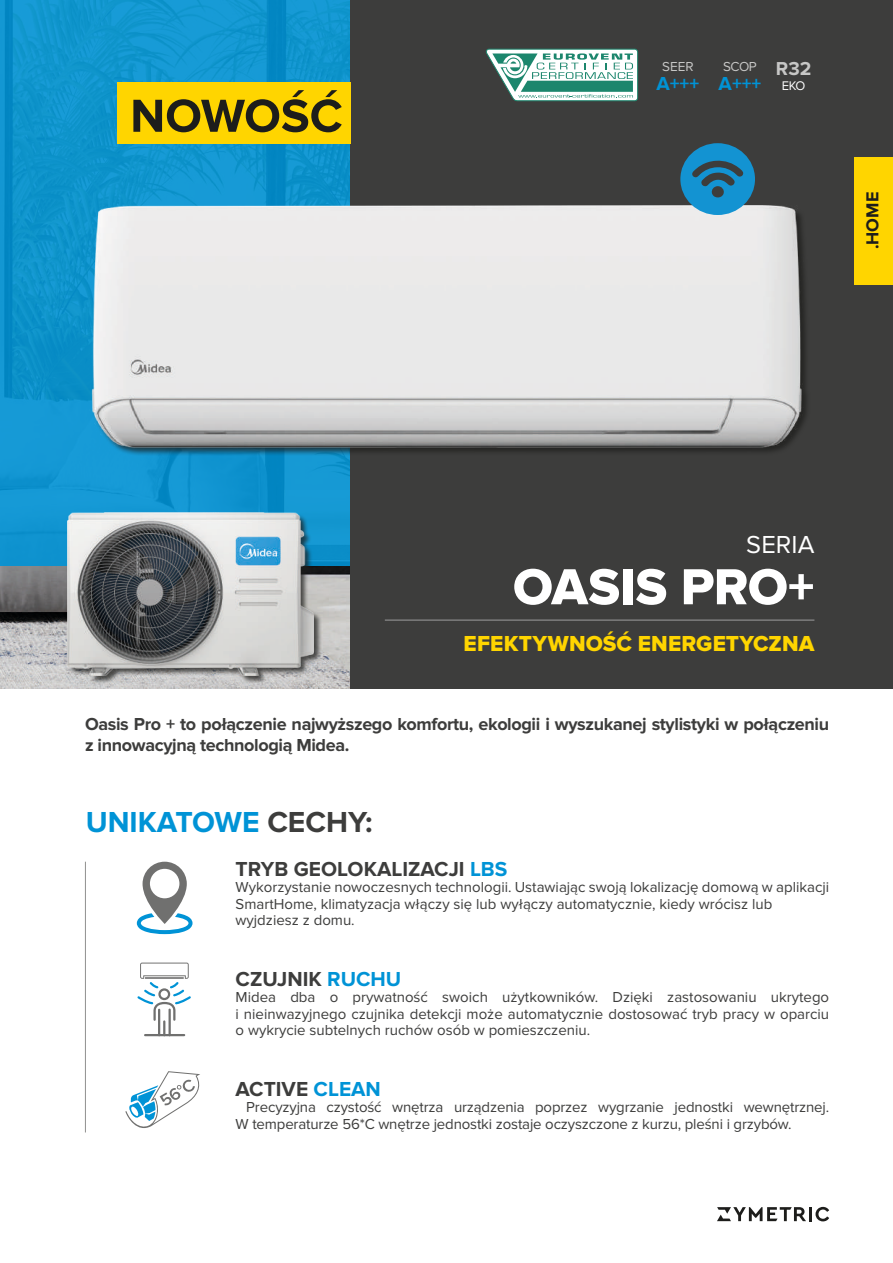
<style>
.page{position:relative;width:893px;height:1263px;background:#fff}
.page>*{position:absolute;margin:0;border:0;box-sizing:border-box;transform-origin:0 0}
.t1{font:52.5px "Proxima Nova Extrabld";letter-spacing:-.005em;color:#fff}
.t2{font:700 30px "Proxima Nova";color:#0093d6}
.t3{font:25.5px "Proxima Nova";letter-spacing:.005em;color:#fff}
.t4{font:22.5px "Proxima Nova Extrabld";color:#ffd500}
.t5{font:700 21px "Proxima Nova";color:#3d3d3c}
.t6{font:700 19.5px "Proxima Nova";color:#0093d6}
.t7{font:700 19.35px "Proxima Nova";color:#c7c7c6}
.t8{font:700 18px/21px "Proxima Nova";letter-spacing:-.02em;color:#3d3d3c}
.t9{font:700 18px "Proxima Nova";color:#1d1d1b}
.t10{font:15px/16.5px "Proxima Nova";color:#3d3d3c}
.t11{font:13.5px "Proxima Nova";letter-spacing:-.015em;color:#c7c7c6}
.t12{font:12.9px "Proxima Nova";color:#fff}
.s1{color:#3d3d3c}
.s2{color:#0093d6}
</style>
<div class="page">
<hr style="left:809px;top:1207px;width:3px;height:14px;background:#1d1d1b">
<svg style="left:815px;top:1207px;width:14px;height:14px"></svg>
<svg style="left:717px;top:1207px;width:89px;height:14px"></svg>
<img style="left:0;top:566px;width:351px;height:123px">
<svg style="left:0;top:0;width:351px;height:566px;fill:#1096ce"></svg>
<div style="left:351px;top:0;width:542px;height:689px;background:#3d3d3c"></div>
<hr style="left:385px;top:620px;width:429px;height:1px;background:#9d9d9d">
<hr style="left:85px;top:862px;width:1px;height:270px;background:#1d1d1b">
<svg style="left:486px;top:48px;width:152px;height:53px"></svg>
<div style="left:855px;top:157px;width:38px;height:127px;background:#ffd500"></div>
<div style="left:68px;top:513px;width:254px;height:171px;background:#1d1d1b;opacity:.75"></div>
<img style="left:68px;top:553px;width:245px;height:122px">
<img style="left:55px;top:112px;width:752px;height:441px">
<div style="left:118px;top:83px;width:233px;height:61px;background:#ffd500"></div>
<svg style="left:133px;top:90px;width:209px;height:42px"></svg>
<svg style="left:680px;top:143px;width:74px;height:71px"></svg>
<svg style="left:125px;top:1071px;width:75px;height:57px"></svg>
<svg style="left:137px;top:862px;width:56px;height:72px"></svg>
<svg style="left:137px;top:962px;width:54px;height:75px"></svg>
<p class="t11" style="left:662px;top:59px;width:33px">SEER</p>
<h3 class="t6" style="left:656px;top:73px;width:44px">A+++</h3>
<p class="t11" style="left:723px;top:59px;width:35px">SCOP</p>
<h3 class="t6" style="left:719px;top:73px;width:44px">A+++</h3>
<p class="t7" style="left:776px;top:57px;width:37px">R32</p>
<p class="t12" style="left:782px;top:79px;width:25px">EKO</p>
<p class="t9" style="left:862px;top:249px;width:59px;rotate:-90deg">.HOME</p>
<h3 class="t3" style="left:746px;top:530px;width:70px">SERIA</h3>
<h1 class="t1" style="left:513px;top:563px;width:303px">OASIS PRO+</h1>
<h3 class="t4" style="left:464px;top:633px;width:352px">EFEKTYWNOŚĆ ENERGETYCZNA</h3>
<p class="t8" style="left:85px;top:714px;width:746px">Oasis Pro + to połączenie najwyższego komfortu, ekologii i wyszukanej stylistyki w połączeniu z innowacyjną technologią Midea.</p>
<h2 class="t2" style="left:86px;top:804px;width:288px">UNIKATOWE <span class="s1">CECHY:</span></h2>
<h3 class="t5" style="left:236px;top:856px;width:273px">TRYB GEOLOKALIZACJI <span class="s2">LBS</span></h3>
<p class="t10" style="left:236px;top:879px;width:595px">Wykorzystanie nowoczesnych technologii. Ustawiając swoją lokalizację domową w aplikacji<br>SmartHome, klimatyzacja włączy się lub wyłączy automatycznie, kiedy wrócisz lub wyjdziesz z domu.</p>
<h3 class="t5" style="left:236px;top:966px;width:167px">CZUJNIK <span class="s2">RUCHU</span></h3>
<p class="t10" style="left:236px;top:989px;width:595px;text-align:justify">Midea dba o prywatność swoich użytkowników. Dzięki zastosowaniu ukrytego i nieinwazyjnego czujnika detekcji może automatycznie dostosować tryb pracy w oparciu o wykrycie subtelnych ruchów osób w pomieszczeniu.</p>
<h3 class="t5" style="left:236px;top:1076px;width:147px">ACTIVE <span class="s2">CLEAN</span></h3>
<p class="t10" style="left:236px;top:1099px;width:595px;text-indent:11px">Precyzyjna czystość wnętrza urządzenia poprzez wygrzanie jednostki wewnętrznej.<br>W temperaturze 56*C wnętrze jednostki zostaje oczyszczone z kurzu, pleśni i grzybów.</p>
</div>
